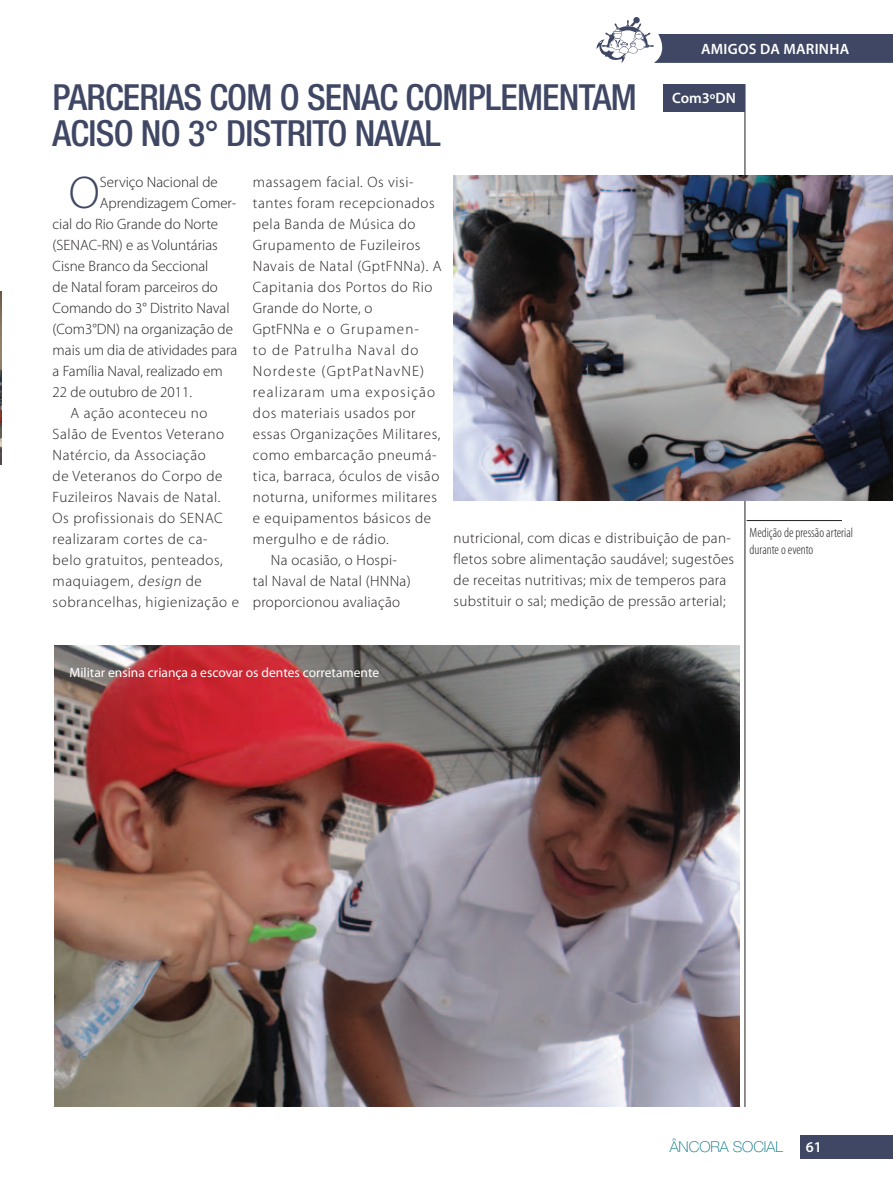
<style>
.page{position:relative;width:893px;height:1191px;background:#fff}
.page>*{position:absolute;margin:0;border:0;box-sizing:border-box;transform-origin:0 0}
.t1{font:300 46.2px "Myriad Pro";color:#3f4764}
.t2{font:500 condensed 36px/36px "Helvetica Neue LT Std";letter-spacing:-.02em;color:#3f4764}
.t3{font:300 15px "Myriad Pro";letter-spacing:.04em;color:#231f20}
.t4{font:300 15px "Myriad Pro";color:#231f20}
.t5{font:300 15px/21px "Myriad Pro";letter-spacing:.02em;color:#231f20}
.t6{font:300 15px "Myriad Pro";letter-spacing:.08em;color:#231f20}
.t7{font:600 15px "Myriad Pro";letter-spacing:.015em;color:#fff}
.t8{font:100 15px "Helvetica Neue LT Std";color:#017180}
.t9{font:13.5px "Myriad Pro";color:#fff}
.t10{font:300 condensed 13.5px/16.5px "Myriad Pro";color:#231f20}
</style>
<div class="page">
<div style="left:800px;top:1134px;width:93px;height:24px;background:#3f4764"></div>
<svg style="left:596px;top:17px;width:297px;height:46px"></svg>
<img style="left:0;top:292px;width:2px;height:173px">
<hr style="left:745px;top:84px;width:1px;height:1023px;background:#231f20">
<div style="left:664px;top:84px;width:81px;height:27px;background:#3f4764"></div>
<hr style="left:747px;top:520px;width:95px;height:1px;background:#231f20">
<img style="left:54px;top:645px;width:685px;height:462px">
<img style="left:454px;top:176px;width:439px;height:325px">
<p class="t7" style="left:701px;top:39px;width:150px">AMIGOS DA MARINHA</p>
<h2 class="t2" style="left:52px;top:78px;width:586px">PARCERIAS COM O SENAC COMPLEMENTAM<br>ACISO NO 3° DISTRITO NAVAL</h2>
<p class="t7" style="left:672px;top:88px;width:65px">Com3ºDN</p>
<h1 class="t1" style="left:69px;top:167px;width:32px">O</h1>
<p class="t4" style="left:100px;top:174px;width:119px">Serviço Nacional de</p>
<p class="t3" style="left:253px;top:174px;width:162px">massagem facial. Os visi-</p>
<p class="t3" style="left:253px;top:195px;width:183px">tantes foram recepcionados</p>
<p class="t3" style="left:253px;top:216px;width:164px">pela Banda de Música do</p>
<p class="t3" style="left:253px;top:237px;width:169px">Grupamento de Fuzileiros</p>
<p class="t3" style="left:253px;top:258px;width:190px">Navais de Natal (GptFNNa). A</p>
<p class="t3" style="left:253px;top:279px;width:181px">Capitania dos Portos do Rio</p>
<p class="t5" style="left:253px;top:298px;width:121px">Grande do Norte, o</p>
<p class="t6" style="left:253px;top:321px;width:168px">GptFNNa e o Grupamen-</p>
<p class="t6" style="left:253px;top:342px;width:167px">to de Patrulha Naval do</p>
<p class="t6" style="left:253px;top:363px;width:173px">Nordeste (GptPatNavNE)</p>
<p class="t6" style="left:253px;top:384px;width:184px">realizaram uma exposição</p>
<p class="t3" style="left:253px;top:405px;width:164px">dos materiais usados por</p>
<p class="t3" style="left:253px;top:426px;width:189px">essas Organizações Militares,</p>
<p class="t3" style="left:253px;top:447px;width:185px">como embarcação pneumá-</p>
<p class="t3" style="left:253px;top:468px;width:188px">tica, barraca, óculos de visão</p>
<p class="t3" style="left:253px;top:489px;width:186px">noturna, uniformes militares</p>
<p class="t3" style="left:253px;top:510px;width:180px">e equipamentos básicos de</p>
<p class="t3" style="left:253px;top:531px;width:137px">mergulho e de rádio.</p>
<p class="t5" style="left:271px;top:550px;width:128px">Na ocasião, o Hospi-</p>
<p class="t5" style="left:253px;top:571px;width:159px">tal Naval de Natal (HNNa)</p>
<p class="t5" style="left:253px;top:592px;width:149px">proporcionou avaliação</p>
<p class="t4" style="left:100px;top:195px;width:138px">Aprendizagem Comer-</p>
<p class="t4" style="left:53px;top:216px;width:167px">cial do Rio Grande do Norte</p>
<p class="t4" style="left:53px;top:237px;width:167px">(SENAC-RN) e as Voluntárias</p>
<p class="t4" style="left:53px;top:258px;width:157px">Cisne Branco da Seccional</p>
<p class="t4" style="left:53px;top:279px;width:167px">de Natal foram parceiros do</p>
<p class="t4" style="left:53px;top:300px;width:179px">Comando do 3° Distrito Naval</p>
<p class="t4" style="left:53px;top:321px;width:182px">(Com3°DN) na organização de</p>
<p class="t4" style="left:53px;top:342px;width:186px">mais um dia de atividades para</p>
<p class="t4" style="left:53px;top:363px;width:172px">a Família Naval, realizado em</p>
<p class="t4" style="left:53px;top:384px;width:141px">22 de outubro de 2011.</p>
<p class="t3" style="left:71px;top:405px;width:139px">A ação aconteceu no</p>
<p class="t3" style="left:53px;top:426px;width:173px">Salão de Eventos Veterano</p>
<p class="t3" style="left:53px;top:447px;width:155px">Natércio, da Associação</p>
<p class="t3" style="left:53px;top:468px;width:171px">de Veteranos do Corpo de</p>
<p class="t3" style="left:53px;top:489px;width:169px">Fuzileiros Navais de Natal.</p>
<p class="t3" style="left:53px;top:510px;width:172px">Os profissionais do SENAC</p>
<p class="t3" style="left:53px;top:531px;width:156px">realizaram cortes de ca-</p>
<p class="t3" style="left:53px;top:552px;width:172px">belo gratuitos, penteados,</p>
<p class="t3" style="left:53px;top:573px;width:151px">maquiagem, design de</p>
<p class="t3" style="left:53px;top:594px;width:188px">sobrancelhas, higienização e</p>
<p class="t5" style="left:454px;top:527px;width:282px">nutricional, com dicas e distribuição de pan&shy;fletos sobre alimentação saudável; sugestões de receitas nutritivas; mix de temperos para substituir o sal; medição de pressão arterial;</p>
<p class="t10" style="left:750px;top:525px;width:105px">Medição de pressão arterial durante o evento</p>
<p class="t9" style="left:69px;top:664px;width:311px">Militar ensina criança a escovar os dentes corretamente</p>
<p class="t8" style="left:670px;top:1138px;width:115px">ÂNCORA SOCIAL</p>
<p class="t7" style="left:806px;top:1137px;width:18px">61</p>
</div>
